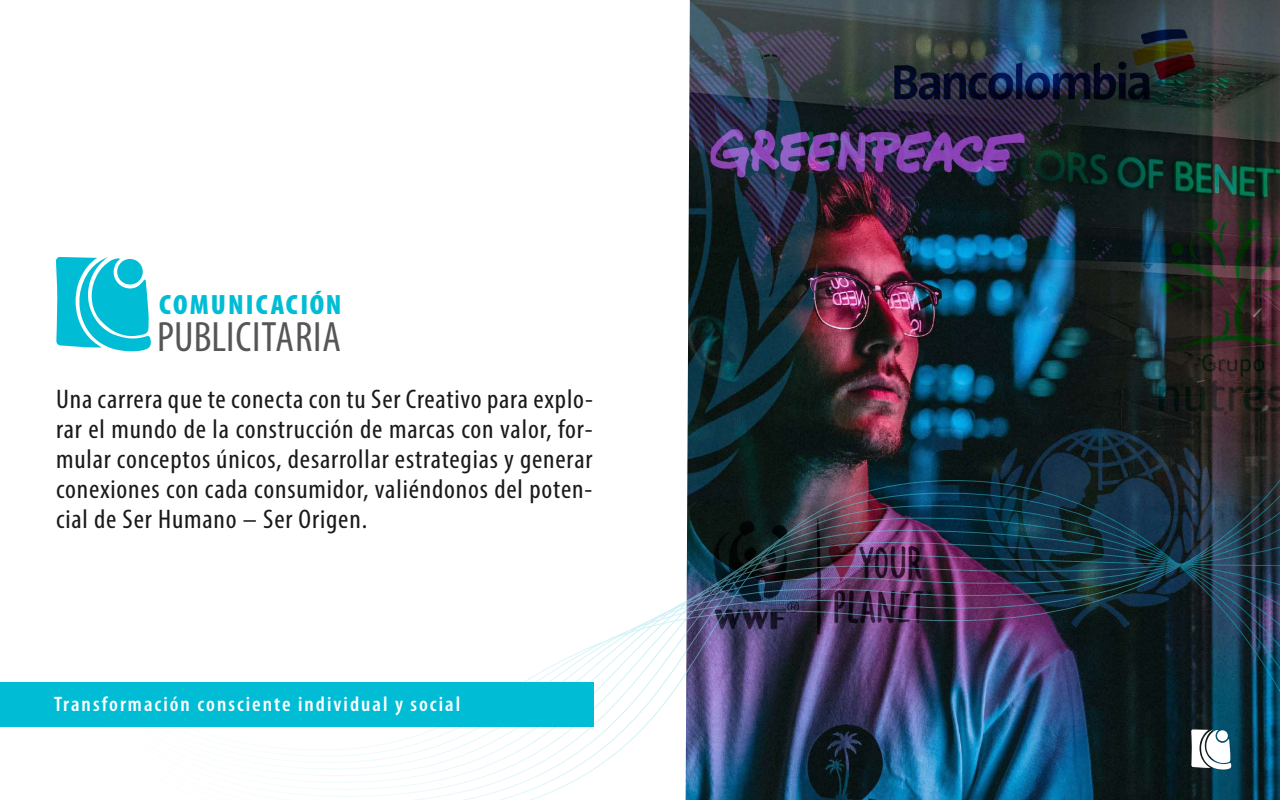
<style>
.page{position:relative;width:1280px;height:800px;background:#fff}
.page>*{position:absolute;margin:0;border:0;box-sizing:border-box;transform-origin:0 0}
.t1{font:condensed 42.6px "Myriad Pro";letter-spacing:.02em;color:#565656}
.t2{font:900 condensed 28px "Myriad Pro";letter-spacing:.07em;color:#00bdd5;scale:1.04 1}
.t3{font:condensed 27px/30px "Myriad Pro";letter-spacing:.03em;color:#1a1a1a;text-align:justify;scale:1.05 1}
.t4{font:600 condensed 21px "Myriad Pro";letter-spacing:.095em;color:#fff}
</style>
<div class="page">
<img style="left:687px;top:0;width:593px;height:400px">
<svg style="left:290px;top:792px;width:990px;height:8px"></svg>
<img style="left:284px;top:400px;width:996px;height:376px">
<div style="left:0;top:682px;width:594px;height:45px;background:#00bdd5"></div>
<svg style="left:1191px;top:729px;width:40px;height:41px"></svg>
<svg style="left:56px;top:257px;width:95px;height:94px"></svg>
<p class="t2" style="left:159px;top:286px;width:177px">COMUNICACIÓN</p>
<h1 class="t1" style="left:157px;top:311px;width:185px">PUBLICITARIA</h1>
<p class="t3" style="left:56px;top:384px;width:513px">Una carrera que te conecta con tu Ser Creativo para explo&shy;rar el mundo de la construcción de marcas con valor, for&shy;mular conceptos únicos, desarrollar estrategias y generar conexiones con cada consumidor, valiéndonos del poten&shy;cial de Ser Humano – Ser Origen.</p>
<p class="t4" style="left:54px;top:691px;width:408px">Transformación consciente individual y social</p>
</div>
